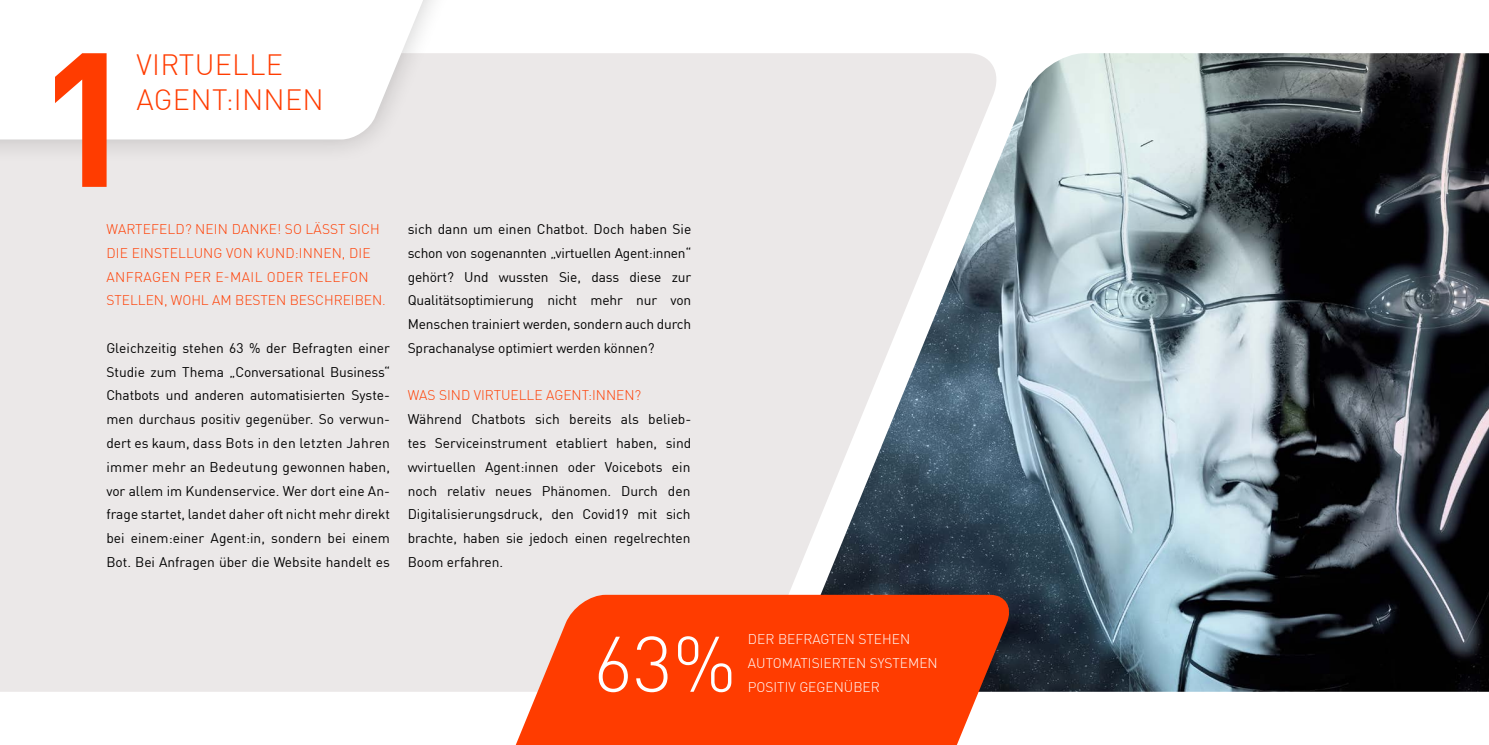
<style>
.page{position:relative;width:1489px;height:745px;background:#fff}
.page>*{position:absolute;margin:0;border:0;box-sizing:border-box;transform-origin:0 0}
.t1{font:700 187.5px "DINOT";color:#ff3c00}
.t2{font:300 77.25px "DINOT";color:#fff}
.t3{font:300 28.75px/34.5px "DINOT";letter-spacing:.01em;color:#ff3c00}
.t4{font:13.75px/23.8px "DINOT";letter-spacing:-.01em;color:#000;text-align:justify}
.t5{font:300 13.75px/23.8px "DINOT";letter-spacing:.01em;color:#ff3c00}
.t6{font:300 13.75px/23.8px "DINOT";color:#fff}
</style>
<div class="page">
<div style="left:0;top:53px;width:788px;height:638px;background:#ebe8e8"></div>
<div style="left:0;top:0;width:542px;height:165px;background:#000;opacity:.2"></div>
<svg style="left:0;top:0;width:523px;height:139px"></svg>
<img style="left:788px;top:53px;width:700px;height:638px">
<svg style="left:426px;top:594px;width:592px;height:150px;background:#f6663a"></svg>
<h1 class="t1" style="left:36px;top:-27px;width:103px">1</h1>
<h3 class="t3" style="left:137px;top:45px;width:189px">VIRTUELLE<br>AGENT:INNEN</h3>
<p class="t5" style="left:106px;top:216px;width:281px">WARTEFELD? NEIN DANKE! SO LÄSST SICH DIE EINSTELLUNG VON KUND:INNEN, DIE ANFRAGEN PER E-MAIL ODER TELEFON STELLEN, WOHL AM BESTEN BESCHREIBEN.</p>
<p class="t4" style="left:106px;top:334px;width:285px">Gleichzeitig stehen 63 % der Befragten einer Studie zum Thema „Conversational Business“ Chatbots und anderen automatisierten Syste&shy;men durchaus positiv gegenüber. So verwun&shy;dert es kaum, dass Bots in den letzten Jahren immer mehr an Bedeutung gewonnen haben, vor allem im Kundenservice. Wer dort eine An&shy;frage startet, landet daher oft nicht mehr direkt bei einem:einer Agent:in, sondern bei einem Bot. Bei Anfragen über die Website handelt es</p>
<p class="t4" style="left:407px;top:216px;width:285px">sich dann um einen Chatbot. Doch haben Sie schon von sogenannten „virtuellen Agent:innen“ gehört? Und wussten Sie, dass diese zur Qualitätsoptimierung nicht mehr nur von Menschen trainiert werden, sondern auch durch Sprachanalyse optimiert werden können?</p>
<p class="t5" style="left:407px;top:382px;width:235px">WAS SIND VIRTUELLE AGENT:INNEN?</p>
<p class="t4" style="left:407px;top:406px;width:285px">Während Chatbots sich bereits als belieb&shy;tes Serviceinstrument etabliert haben, sind wvirtuellen Agent:innen oder Voicebots ein noch relativ neues Phänomen. Durch den Digitalisierungsdruck, den Covid19 mit sich brachte, haben sie jedoch einen regelrechten Boom erfahren.</p>
<h2 class="t2" style="left:593px;top:605px;width:145px">63%</h2>
<p class="t6" style="left:748px;top:626px;width:191px">DER BEFRAGTEN STEHEN<br>AUTOMATISIERTEN SYSTEMEN</p>
<p class="t6" style="left:748px;top:673px;width:133px">POSITIV GEGENÜBER</p>
</div>
